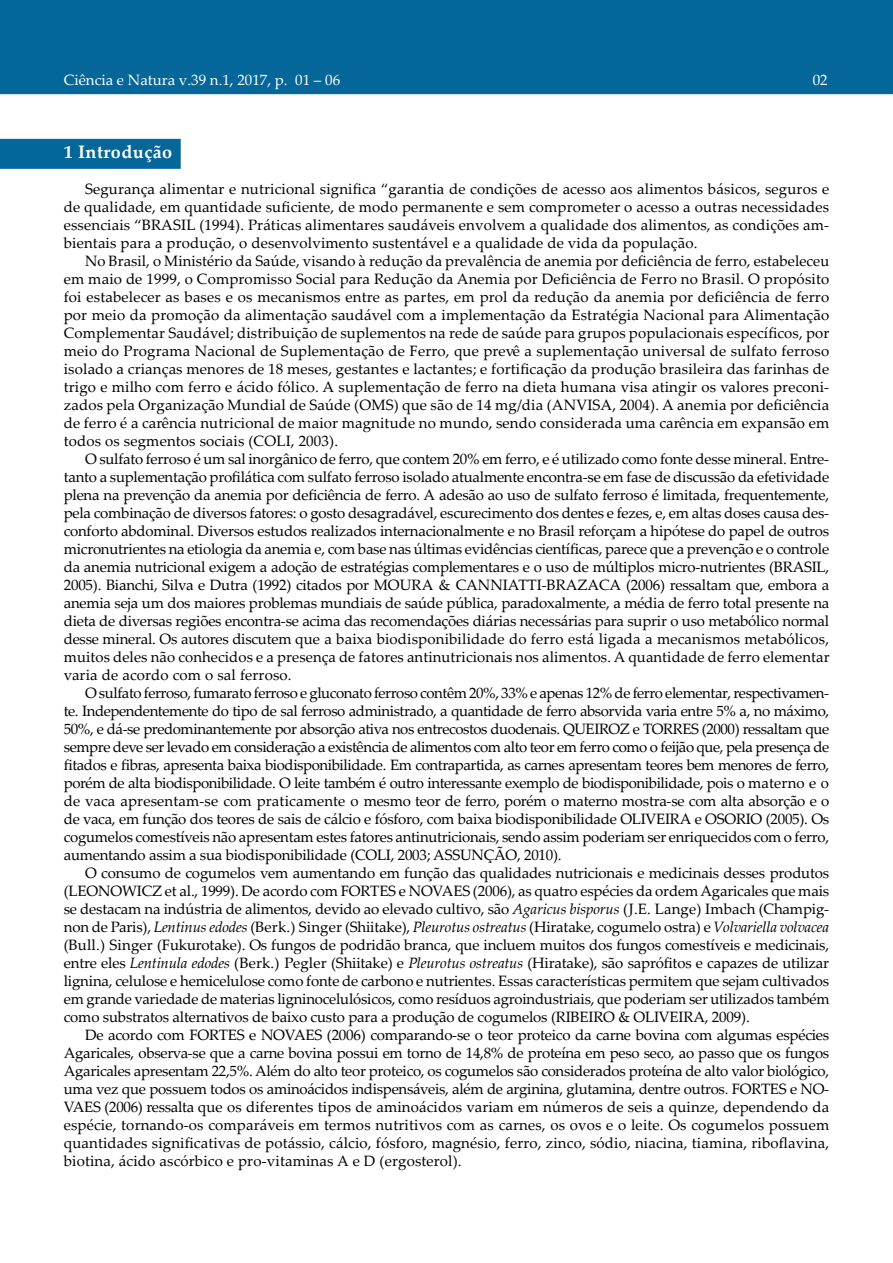
<style>
.page{position:relative;width:893px;height:1263px;background:#fff}
.page>*{position:absolute;margin:0;border:0;box-sizing:border-box;transform-origin:0 0}
.t1{font:700 18px "Palatino Linotype";letter-spacing:.025em;color:#fff}
.t2{font:15px/18px "Palatino Linotype";letter-spacing:.01em;color:#000;text-align:justify}
.t3{font:15px "Palatino Linotype";color:#fff}
.s1{font-style:italic}
</style>
<div class="page">
<div style="left:0;top:0;width:893px;height:94px;background:#056699"></div>
<div style="left:1px;top:140px;width:179px;height:28px;background:#056699"></div>
<div style="left:0;top:139px;width:181px;height:30px;border:2px solid #056699"></div>
<p class="t3" style="left:64px;top:70px;width:278px">Ciência e Natura v.39 n.1, 2017, p. 01 – 06</p>
<p class="t3" style="left:813px;top:70px;width:16px">02</p>
<p class="t1" style="left:64px;top:139px;width:110px">1 Introdução</p>
<p class="t2" style="left:64px;top:180px;width:767px;text-indent:21px">Segurança alimentar e nutricional significa “garantia de condições de acesso aos alimentos básicos, seguros e de qualidade, em quantidade suficiente, de modo permanente e sem comprometer o acesso a outras necessidades essenciais “BRASIL (1994). Práticas alimentares saudáveis envolvem a qualidade dos alimentos, as condições am&shy;bientais para a produção, o desenvolvimento sustentável e a qualidade de vida da população.</p>
<p class="t2" style="left:64px;top:252px;width:767px;text-indent:21px">No Brasil, o Ministério da Saúde, visando à redução da prevalência de anemia por deficiência de ferro, estabeleceu em maio de 1999, o Compromisso Social para Redução da Anemia por Deficiência de Ferro no Brasil. O propósito foi estabelecer as bases e os mecanismos entre as partes, em prol da redução da anemia por deficiência de ferro por meio da promoção da alimentação saudável com a implementação da Estratégia Nacional para Alimentação Complementar Saudável; distribuição de suplementos na rede de saúde para grupos populacionais específicos, por meio do Programa Nacional de Suplementação de Ferro, que prevê a suplementação universal de sulfato ferroso isolado a crianças menores de 18 meses, gestantes e lactantes; e fortificação da produção brasileira das farinhas de trigo e milho com ferro e ácido fólico. A suplementação de ferro na dieta humana visa atingir os valores preconi&shy;zados pela Organização Mundial de Saúde (OMS) que são de 14 mg/dia (ANVISA, 2004). A anemia por deficiência de ferro é a carência nutricional de maior magnitude no mundo, sendo considerada uma carência em expansão em todos os segmentos sociais (COLI, 2003).</p>
<p class="t2" style="left:64px;top:450px;width:767px;text-indent:21px">O sulfato ferroso é um sal inorgânico de ferro, que contem 20% em ferro, e é utilizado como fonte desse mineral. Entre&shy;tanto a suplementação profilática com sulfato ferroso isolado atualmente encontra-se em fase de discussão da efetividade plena na prevenção da anemia por deficiência de ferro. A adesão ao uso de sulfato ferroso é limitada, frequentemente, pela combinação de diversos fatores: o gosto desagradável, escurecimento dos dentes e fezes, e, em altas doses causa des&shy;conforto abdominal. Diversos estudos realizados internacionalmente e no Brasil reforçam a hipótese do papel de outros micronutrientes na etiologia da anemia e, com base nas últimas evidências científicas, parece que a prevenção e o controle da anemia nutricional exigem a adoção de estratégias complementares e o uso de múltiplos micro-nutrientes (BRASIL, 2005). Bianchi, Silva e Dutra (1992) citados por MOURA &amp; CANNIATTI-BRAZACA (2006) ressaltam que, embora a anemia seja um dos maiores problemas mundiais de saúde pública, paradoxalmente, a média de ferro total presente na dieta de diversas regiões encontra-se acima das recomendações diárias necessárias para suprir o uso metabólico normal desse mineral. Os autores discutem que a baixa biodisponibilidade do ferro está ligada a mecanismos metabólicos, muitos deles não conhecidos e a presença de fatores antinutricionais nos alimentos. A quantidade de ferro elementar varia de acordo com o sal ferroso.</p>
<p class="t2" style="left:64px;top:684px;width:767px;text-indent:21px">O sulfato ferroso, fumarato ferroso e gluconato ferroso contêm 20%, 33% e apenas 12% de ferro elementar, respectivamen&shy;te. Independentemente do tipo de sal ferroso administrado, a quantidade de ferro absorvida varia entre 5% a, no máximo, 50%, e dá-se predominantemente por absorção ativa nos entrecostos duodenais. QUEIROZ e TORRES (2000) ressaltam que sempre deve ser levado em consideração a existência de alimentos com alto teor em ferro como o feijão que, pela presença de fitados e fibras, apresenta baixa biodisponibilidade. Em contrapartida, as carnes apresentam teores bem menores de ferro, porém de alta biodisponibilidade. O leite também é outro interessante exemplo de biodisponibilidade, pois o materno e o de vaca apresentam-se com praticamente o mesmo teor de ferro, porém o materno mostra-se com alta absorção e o de vaca, em função dos teores de sais de cálcio e fósforo, com baixa biodisponibilidade OLIVEIRA e OSORIO (2005). Os cogumelos comestíveis não apresentam estes fatores antinutricionais, sendo assim poderiam ser enriquecidos com o ferro, aumentando assim a sua biodisponibilidade (COLI, 2003; ASSUNÇÃO, 2010).</p>
<p class="t2" style="left:64px;top:864px;width:767px;text-indent:21px">O consumo de cogumelos vem aumentando em função das qualidades nutricionais e medicinais desses produtos (LEONOWICZ et al., 1999). De acordo com FORTES e NOVAES (2006), as quatro espécies da ordem Agaricales que mais se destacam na indústria de alimentos, devido ao elevado cultivo, são <span class="s1">Agaricus bisporus</span> (J.E. Lange) Imbach (Champig&shy;non de Paris), <span class="s1">Lentinus edodes</span> (Berk.) Singer (Shiitake), <span class="s1">Pleurotus ostreatus</span> (Hiratake, cogumelo ostra) e <span class="s1">Volvariella volvacea </span>(Bull.) Singer (Fukurotake). Os fungos de podridão branca, que incluem muitos dos fungos comestíveis e medicinais, entre eles <span class="s1">Lentinula edodes</span> (Berk.) Pegler (Shiitake) e <span class="s1">Pleurotus ostreatus</span> (Hiratake), são saprófitos e capazes de utilizar lignina, celulose e hemicelulose como fonte de carbono e nutrientes. Essas características permitem que sejam cultivados em grande variedade de materias ligninocelulósicos, como resíduos agroindustriais, que poderiam ser utilizados também como substratos alternativos de baixo custo para a produção de cogumelos (RIBEIRO &amp; OLIVEIRA, 2009).</p>
<p class="t2" style="left:64px;top:1026px;width:767px;text-indent:21px">De acordo com FORTES e NOVAES (2006) comparando-se o teor proteico da carne bovina com algumas espécies Agaricales, observa-se que a carne bovina possui em torno de 14,8% de proteína em peso seco, ao passo que os fungos Agaricales apresentam 22,5%. Além do alto teor proteico, os cogumelos são considerados proteína de alto valor biológico, uma vez que possuem todos os aminoácidos indispensáveis, além de arginina, glutamina, dentre outros. FORTES e NO-VAES (2006) ressalta que os diferentes tipos de aminoácidos variam em números de seis a quinze, dependendo da espécie, tornando-os comparáveis em termos nutritivos com as carnes, os ovos e o leite. Os cogumelos possuem quantidades significativas de potássio, cálcio, fósforo, magnésio, ferro, zinco, sódio, niacina, tiamina, riboflavina, biotina, ácido ascórbico e pro-vitaminas A e D (ergosterol).</p>
</div>
